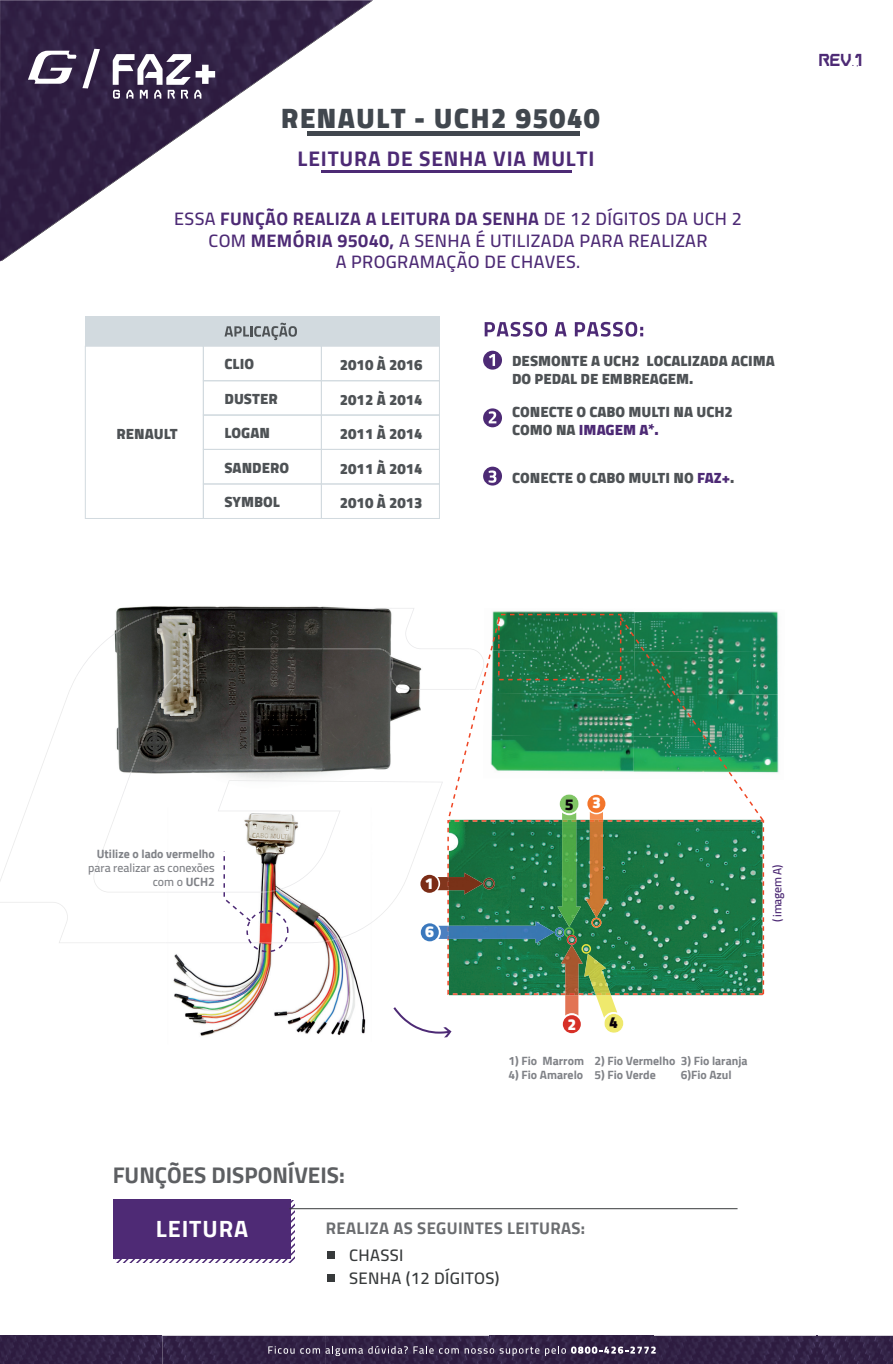
<style>
.page{position:relative;width:893px;height:1364px;background:#fff}
.page>*{position:absolute;margin:0;border:0;box-sizing:border-box;transform-origin:0 0}
.t1{font:900 28.5px "Cairo";letter-spacing:.04em;color:#41474e}
.t2{font:700 23.4px "Cairo";letter-spacing:.04em;color:#fff}
.t3{font:700 22.5px "Cairo";color:#5d5f62}
.t4{font:700 21px "Cairo";letter-spacing:.04em;color:#4d2a75}
.t5{font:600 18px/21.6px "Cairo";letter-spacing:.02em;color:#4d2a75;text-align:center}
.t6{font:700 16.65px "Cairo";letter-spacing:.02em;color:#6b6d70}
.t7{font:600 16.65px/23.1px "Cairo";letter-spacing:.02em;color:#373a3b}
.t8{font:700 16.5px "Voyager Grotesque";color:#4d2a75}
.t9{font:900 15.9px "Cairo";color:#fff}
.t10{font:900 15.9px "Cairo";color:#090109}
.t11{font:900 15px/18px "Cairo";color:#4e5255}
.t12{font:700 11.85px "Cairo";color:#808287}
.t13{font:600 11.85px/14.2px "Cairo";color:#808287;text-align:right}
.t14{font:600 11.85px "Cairo";letter-spacing:-.02em;color:#4d2a75}
.s1{font-weight:700}
.s2{color:#4d2a75}
</style>
<div class="page">
<svg style="left:0;top:677px;width:447px;height:266px"></svg>
<img style="left:492px;top:611px;width:287px;height:39px">
<img style="left:501px;top:650px;width:278px;height:43px">
<img style="left:501px;top:693px;width:278px;height:42px">
<img style="left:501px;top:735px;width:278px;height:38px">
<img style="left:0;top:0;width:372px;height:261px">
<svg style="left:113px;top:54px;width:102px;height:45px"></svg>
<svg style="left:28px;top:49px;width:72px;height:39px"></svg>
<div style="left:85px;top:316px;width:355px;height:30px;background:#d2dadf"></div>
<div style="left:85px;top:346px;width:119px;height:173px;border:1px solid #d2dadf"></div>
<div style="left:203px;top:346px;width:119px;height:35px;border:1px solid #d2dadf"></div>
<div style="left:321px;top:346px;width:119px;height:35px;border:1px solid #d2dadf"></div>
<div style="left:203px;top:380px;width:119px;height:36px;border:1px solid #d2dadf"></div>
<div style="left:321px;top:380px;width:119px;height:36px;border:1px solid #d2dadf"></div>
<div style="left:203px;top:414px;width:119px;height:36px;border:1px solid #d2dadf"></div>
<div style="left:321px;top:414px;width:119px;height:36px;border:1px solid #d2dadf"></div>
<div style="left:203px;top:449px;width:119px;height:35px;border:1px solid #d2dadf"></div>
<div style="left:321px;top:449px;width:119px;height:35px;border:1px solid #d2dadf"></div>
<div style="left:203px;top:483px;width:119px;height:36px;border:1px solid #d2dadf"></div>
<div style="left:321px;top:483px;width:119px;height:36px;border:1px solid #d2dadf"></div>
<svg style="left:225px;top:323px;width:72px;height:17px"></svg>
<img style="left:0;top:1336px;width:893px;height:28px">
<svg style="left:162px;top:1336px;width:1px;height:28px"></svg>
<svg style="left:817px;top:1336px;width:1px;height:28px"></svg>
<svg style="left:268px;top:1346px;width:191px;height:10px;background:#574967"></svg>
<svg style="left:465px;top:1336px;width:29px;height:28px"></svg>
<svg style="left:500px;top:1347px;width:39px;height:9px"></svg>
<svg style="left:545px;top:1346px;width:111px;height:10px"></svg>
<svg style="left:485px;top:322px;width:62px;height:15px"></svg>
<svg style="left:555px;top:322px;width:12px;height:14px"></svg>
<svg style="left:575px;top:322px;width:68px;height:15px"></svg>
<div style="left:483px;top:351px;width:19px;height:19px;background:#4d2a75;border-radius:50%"></div>
<svg style="left:489px;top:354px;width:6px;height:12px"></svg>
<svg style="left:483px;top:408px;width:19px;height:19px"></svg>
<svg style="left:489px;top:411px;width:7px;height:12px"></svg>
<div style="left:483px;top:467px;width:19px;height:18px;background:#4d2a75;border-radius:50%"></div>
<svg style="left:489px;top:470px;width:7px;height:13px"></svg>
<img style="left:173px;top:943px;width:193px;height:93px">
<img style="left:165px;top:798px;width:209px;height:145px">
<div style="left:246px;top:910px;width:43px;height:42px;border:2px dashed #4d2a75;border-radius:50%"></div>
<svg style="left:223px;top:850px;width:29px;height:73px"></svg>
<svg style="left:393px;top:1007px;width:58px;height:30px"></svg>
<svg style="left:115px;top:1200px;width:180px;height:62px"></svg>
<div style="left:113px;top:1199px;width:177px;height:59px;background:#4e2a75"></div>
<hr style="left:289px;top:1208px;width:448px;height:1px;background:#373a3b">
<div style="left:327px;top:1251px;width:8px;height:8px;background:#373a3b"></div>
<div style="left:327px;top:1274px;width:8px;height:8px;background:#373a3b"></div>
<img style="left:76px;top:606px;width:370px;height:192px">
<img style="left:76px;top:608px;width:148px;height:95px">
<img style="left:223px;top:608px;width:223px;height:47px">
<img style="left:389px;top:655px;width:57px;height:35px">
<img style="left:125px;top:703px;width:32px;height:86px">
<svg style="left:121px;top:786px;width:5px;height:12px"></svg>
<img style="left:165px;top:780px;width:278px;height:18px">
<img style="left:222px;top:780px;width:152px;height:18px">
<svg style="left:619px;top:615px;width:146px;height:208px"></svg>
<svg style="left:446px;top:618px;width:55px;height:205px"></svg>
<div style="left:498px;top:614px;width:123px;height:66px;border:2px dashed #ef4725"></div>
<svg style="left:447px;top:820px;width:317px;height:175px;background:#227a4b"></svg>
<hr style="left:307px;top:132px;width:273px;height:4px;background:#41474e">
<hr style="left:321px;top:171px;width:251px;height:2px;background:#4d2a75">
<img style="left:449px;top:921px;width:105px;height:22px">
<svg style="left:438px;top:926px;width:11px;height:13px"></svg>
<div style="left:421px;top:923px;width:18px;height:18px;background:#3a78bd;border-radius:50%"></div>
<img style="left:557px;top:820px;width:24px;height:97px">
<svg style="left:559px;top:794px;width:20px;height:28px"></svg>
<img style="left:584px;top:953px;width:27px;height:42px">
<svg style="left:483px;top:878px;width:12px;height:11px"></svg>
<div style="left:420px;top:875px;width:18px;height:18px;background:#7b2c16;border-radius:50%"></div>
<img style="left:449px;top:873px;width:34px;height:21px">
<svg style="left:438px;top:877px;width:11px;height:13px"></svg>
<img style="left:585px;top:820px;width:22px;height:97px">
<svg style="left:590px;top:812px;width:13px;height:10px"></svg>
<div style="left:587px;top:795px;width:18px;height:18px;background:#f3752b;border-radius:50%"></div>
<img style="left:561px;top:954px;width:22px;height:41px">
<svg style="left:565px;top:993px;width:13px;height:22px"></svg>
<svg style="left:555px;top:917px;width:46px;height:37px;background:#397d4d"></svg>
<div style="left:563px;top:1015px;width:18px;height:18px;background:#d73027;border-radius:50%"></div>
<svg style="left:596px;top:993px;width:28px;height:40px"></svg>
<h1 class="t1" style="left:281px;top:101px;width:320px">RENAULT - UCH2 95040</h1>
<h3 class="t4" style="left:298px;top:147px;width:298px">LEITURA DE SENHA VIA MULTI</h3>
<p class="t5" style="left:174px;top:208px;width:569px">ESSA <span class="s1">FUNÇÃO REALIZA A LEITURA DA SENHA</span> DE 12 DÍGITOS DA UCH 2<br>COM <span class="s1">MEMÓRIA 95040,</span> A SENHA É UTILIZADA PARA REALIZAR<br>A PROGRAMAÇÃO DE CHAVES.</p>
<p class="t11" style="left:116px;top:425px;width:63px">RENAULT</p>
<p class="t11" style="left:225px;top:355px;width:31px">CLIO</p>
<p class="t11" style="left:225px;top:390px;width:55px">DUSTER</p>
<p class="t11" style="left:225px;top:424px;width:47px">LOGAN</p>
<p class="t11" style="left:225px;top:459px;width:66px">SANDERO</p>
<p class="t11" style="left:225px;top:493px;width:57px">SYMBOL</p>
<p class="t11" style="left:340px;top:356px;width:84px">2010 À 2016</p>
<p class="t11" style="left:340px;top:391px;width:84px">2012 À 2014</p>
<p class="t11" style="left:340px;top:425px;width:84px">2011 À 2014</p>
<p class="t11" style="left:340px;top:460px;width:84px">2011 À 2014</p>
<p class="t11" style="left:340px;top:494px;width:84px">2010 À 2013</p>
<p class="t11" style="left:512px;top:352px;width:264px">DESMONTE A UCH2 LOCALIZADA ACIMA<br>DO PEDAL DE EMBREAGEM.</p>
<p class="t11" style="left:512px;top:403px;width:222px">CONECTE O CABO MULTI NA UCH2<br>COMO NA <span class="s2">IMAGEM A*.</span></p>
<p class="t11" style="left:512px;top:469px;width:224px">CONECTE O CABO MULTI NO <span class="s2">FAZ+</span>.</p>
<p class="t8" style="left:820px;top:51px;width:44px">REV.1</p>
<p class="t12" style="left:97px;top:846px;width:119px">Utilize o lado vermelho</p>
<p class="t13" style="left:88px;top:860px;width:128px">para realizar as conexões com o <span class="s1">UCH2</span></p>
<p class="t9" style="left:425px;top:874px;width:10px">1</p>
<p class="t9" style="left:425px;top:922px;width:10px">6</p>
<p class="t10" style="left:565px;top:795px;width:10px">5</p>
<p class="t9" style="left:592px;top:794px;width:10px">3</p>
<p class="t14" style="left:767px;top:922px;width:59px;rotate:-90deg">( imagem A)</p>
<p class="t9" style="left:568px;top:1015px;width:10px">2</p>
<p class="t12" style="left:509px;top:1053px;width:241px">1) Fio Marrom 2) Fio Vermelho 3) Fio laranja</p>
<p class="t12" style="left:509px;top:1068px;width:149px">4) Fio Amarelo 5) Fio Verde</p>
<p class="t12" style="left:681px;top:1068px;width:53px">6)Fio Azul</p>
<h3 class="t3" style="left:113px;top:1162px;width:234px">FUNÇÕES DISPONÍVEIS:</h3>
<p class="t6" style="left:326px;top:1219px;width:261px">REALIZA AS SEGUINTES LEITURAS:</p>
<p class="t7" style="left:349px;top:1243px;width:152px">CHASSI<br>SENHA (12 DÍGITOS)</p>
<h2 class="t2" style="left:156px;top:1215px;width:94px">LEITURA</h2>
</div>
